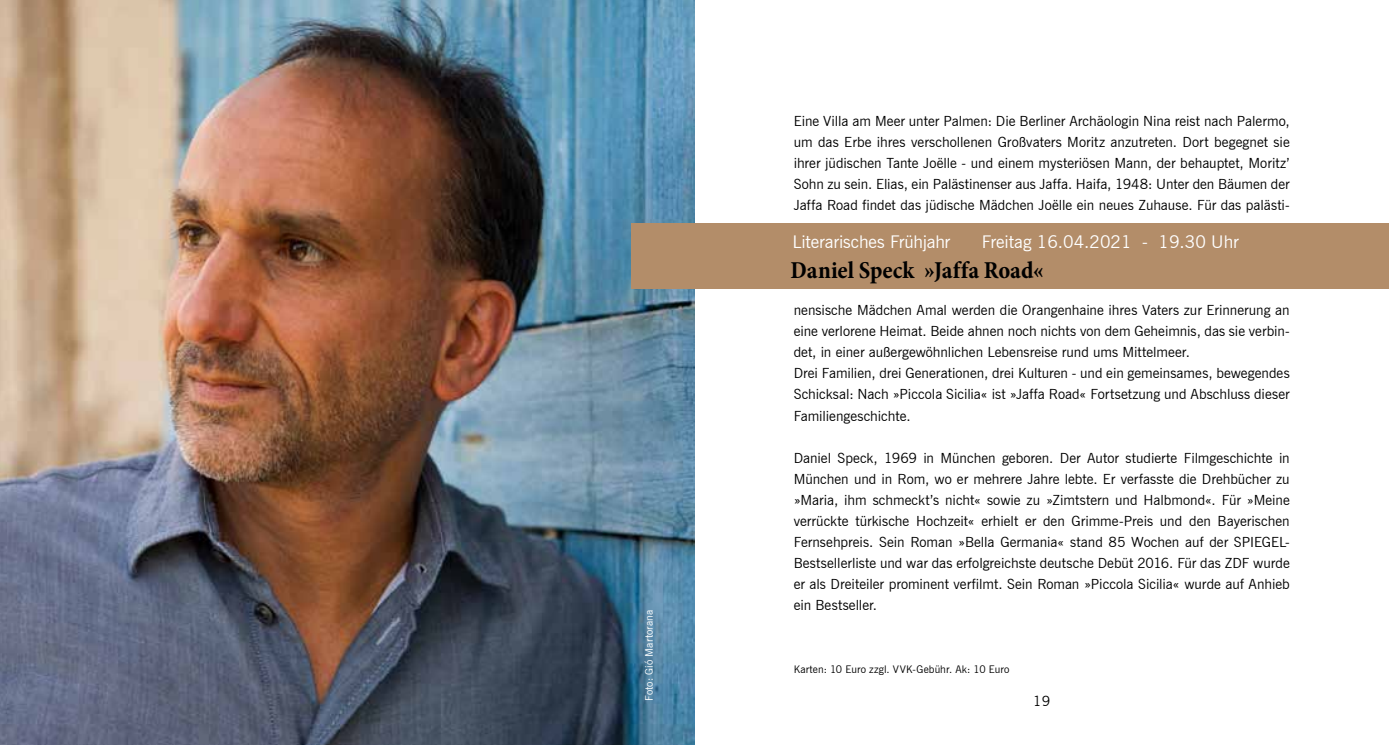
<style>
.page{position:relative;width:1389px;height:745px;background:#fff}
.page>*{position:absolute;margin:0;border:0;box-sizing:border-box;transform-origin:0 0}
.t1{font:700 condensed 24.5px "Minion Pro";color:#000}
.t2{font:17.5px "News Gothic BT";color:#fff}
.t3{font:14px/21px "News Gothic BT";color:#000;text-align:justify}
.t4{font:10.5px "News Gothic BT";letter-spacing:.01em;color:#fff}
.t5{font:10.5px "News Gothic BT";letter-spacing:.01em;color:#000}
</style>
<div class="page">
<img style="left:0;top:0;width:694px;height:744px">
<div style="left:631px;top:223px;width:758px;height:66px;background:#b38d69"></div>
<p class="t4" style="left:643px;top:674px;width:72px;rotate:-90deg">Dagam Morath</p>
<p class="t4" style="left:643px;top:700px;width:93px;rotate:-90deg">Foto: Gió Martorana</p>
<p class="t4" style="left:643px;top:664px;width:51px;rotate:-90deg">anni Plesci</p>
<p class="t3" style="left:794px;top:110px;width:498px">Eine Villa am Meer unter Palmen: Die Berliner Archäologin Nina reist nach Palermo, um das Erbe ihres verschollenen Großvaters Moritz anzutreten. Dort begegnet sie ihrer jüdischen Tante Joëlle - und einem mysteriösen Mann, der behauptet, Moritz’ Sohn zu sein. Elias, ein Palästinenser aus Jaffa. Haifa, 1948: Unter den Bäumen der Jaffa Road findet das jüdische Mädchen Joëlle ein neues Zuhause. Für das palästi-</p>
<p class="t2" style="left:792px;top:231px;width:159px">Literarisches Frühjahr</p>
<p class="t2" style="left:982px;top:231px;width:259px">Freitag 16.04.2021 - 19.30 Uhr</p>
<h1 class="t1" style="left:791px;top:253px;width:255px">Daniel Speck »Jaffa Road«</h1>
<p class="t3" style="left:794px;top:299px;width:498px;text-align:left">nensische Mädchen Amal werden die Orangenhaine ihres Vaters zur Erinnerung an eine verlorene Heimat. Beide ahnen noch nichts von dem Geheimnis, das sie verbin&shy;det, in einer außergewöhnlichen Lebensreise rund ums Mittelmeer.<br>Drei Familien, drei Generationen, drei Kulturen - und ein gemeinsames, bewegendes Schicksal: Nach »Piccola Sicilia« ist »Jaffa Road« Fortsetzung und Abschluss dieser Familiengeschichte.</p>
<p class="t3" style="left:794px;top:446px;width:498px">Daniel Speck, 1969 in München geboren. Der Autor studierte Filmgeschichte in München und in Rom, wo er mehrere Jahre lebte. Er verfasste die Drehbücher zu »Maria, ihm schmeckt’s nicht« sowie zu »Zimtstern und Halbmond«. Für »Meine verrückte türkische Hochzeit« erhielt er den Grimme-Preis und den Bayerischen Fernsehpreis. Sein Roman »Bella Germania« stand 85 Wochen auf der SPIEGEL-Bestsellerliste und war das erfolgreichste deutsche Debüt 2016. Für das ZDF wurde er als Dreiteiler prominent verfilmt. Sein Roman »Piccola Sicilia« wurde auf Anhieb ein Bestseller.</p>
<p class="t5" style="left:794px;top:662px;width:217px">Karten: 10 Euro zzgl. VVK-Gebühr. Ak: 10 Euro</p>
<p class="t3" style="left:1033px;top:690px;width:18px">19</p>
</div>
